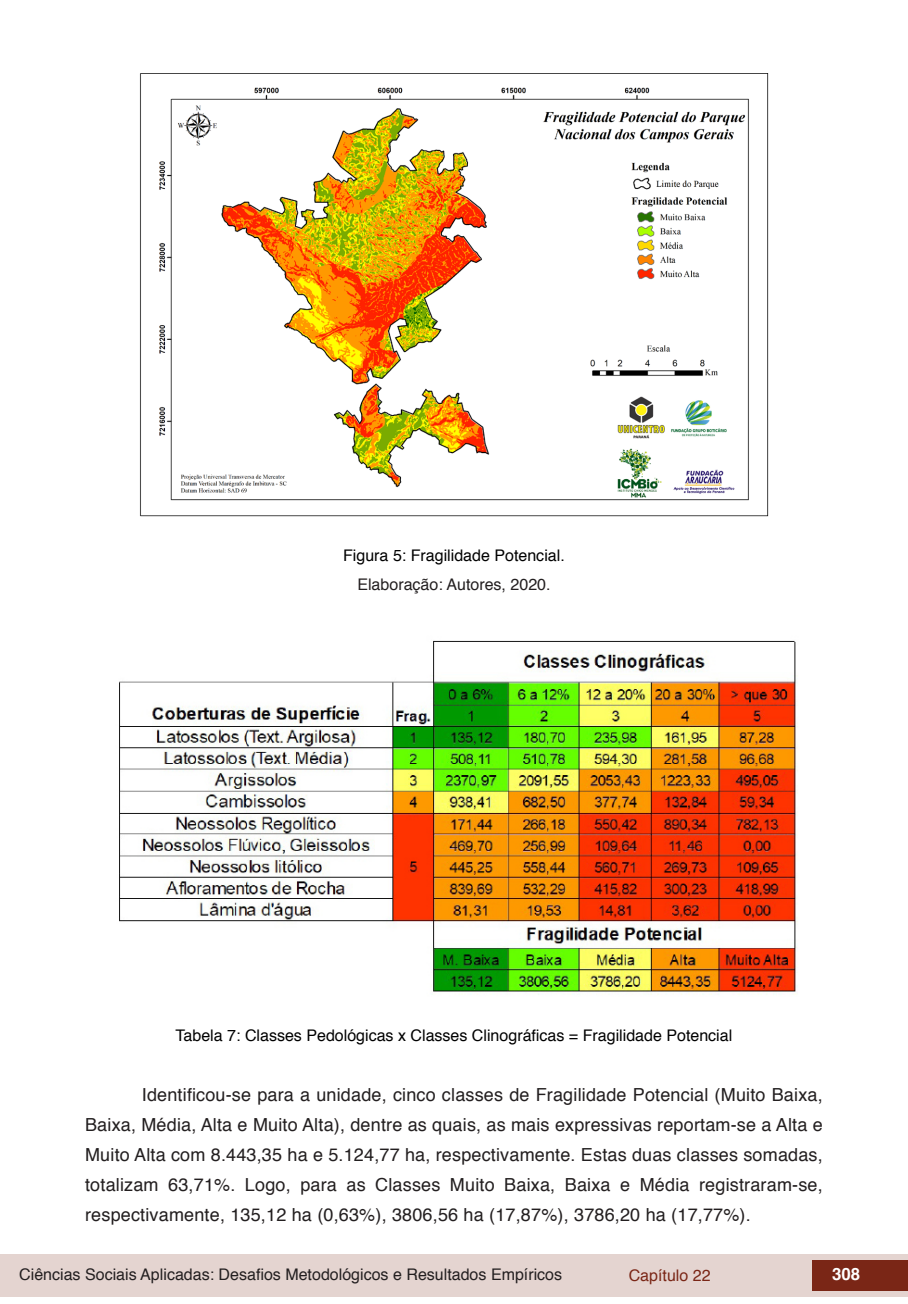
<style>
.page{position:relative;width:908px;height:1304px;background:#fff}
.page>*{position:absolute;margin:0;border:0;box-sizing:border-box;transform-origin:0 0}
.t1{font:18px/30px "Helvetica";letter-spacing:.01em;color:#231f20;text-align:justify}
.t2{font:700 16.8px "Helvetica";color:#fff}
.t3{font:16px "Helvetica";color:#000}
.t4{font:16px "Helvetica";color:#231f20}
.t5{font:16px "Helvetica";color:#7a2616}
</style>
<div class="page">
<div style="left:0;top:1254px;width:906px;height:43px;background:#e4d4d0"></div>
<div style="left:812px;top:1261px;width:95px;height:30px;background:#7a2616"></div>
<img style="left:139px;top:74px;width:629px;height:442px">
<img style="left:119px;top:640px;width:679px;height:355px">
<p class="t3" style="left:343px;top:543px;width:223px">Figura 5: Fragilidade Potencial.</p>
<p class="t4" style="left:357px;top:572px;width:195px">Elaboração: Autores, 2020.</p>
<p class="t3" style="left:175px;top:1023px;width:558px">Tabela 7: Classes Pedológicas x Classes Clinográficas = Fragilidade Potencial</p>
<p class="t1" style="left:85px;top:1081px;width:738px;text-indent:57px">Identificou-se para a unidade, cinco classes de Fragilidade Potencial (Muito Baixa, Baixa, Média, Alta e Muito Alta), dentre as quais, as mais expressivas reportam-se a Alta e Muito Alta com 8.443,35 ha e 5.124,77 ha, respectivamente. Estas duas classes somadas, totalizam 63,71%. Logo, para as Classes Muito Baixa, Baixa e Média registraram-se, respectivamente, 135,12 ha (0,63%), 3806,56 ha (17,87%), 3786,20 ha (17,77%).</p>
<p class="t4" style="left:19px;top:1262px;width:544px">Ciências Sociais Aplicadas: Desafios Metodológicos e Resultados Empíricos</p>
<p class="t5" style="left:628px;top:1263px;width:83px">Capítulo 22</p>
<p class="t2" style="left:831px;top:1261px;width:30px">308</p>
</div>
